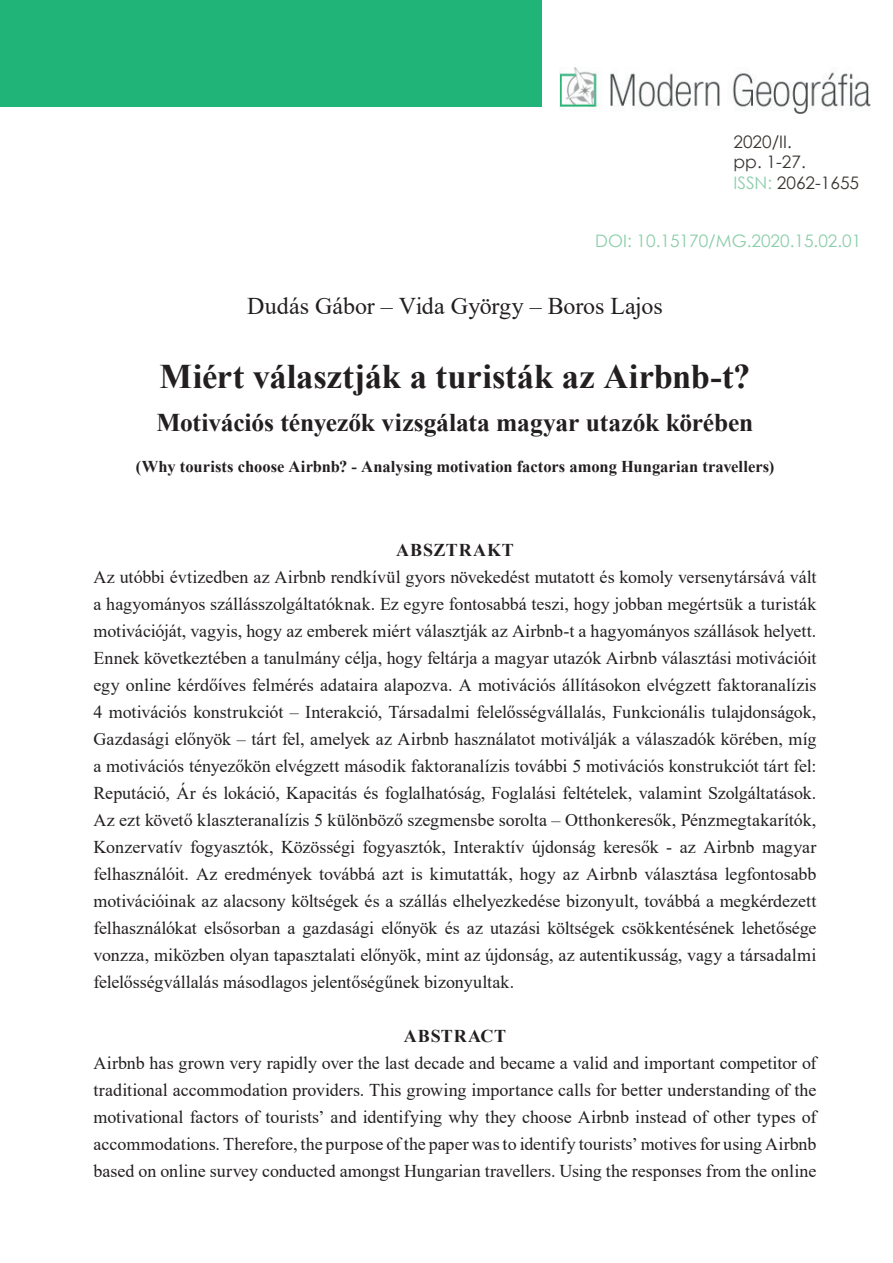
<style>
.page{position:relative;width:893px;height:1263px;background:#fff}
.page>*{position:absolute;margin:0;border:0;box-sizing:border-box;transform-origin:0 0}
.cim{font:700 34.5px "Times New Roman";color:#231f20}
.cim-2{font:700 25.5px "Times New Roman";letter-spacing:-.005em;color:#231f20}
.szerzo{font:24px "Times New Roman";letter-spacing:-.005em;color:#231f20}
.elso_bekezdes{font:18px/27px "Times New Roman";color:#231f20;text-align:justify}
.alcim1{font:700 18px "Times New Roman";letter-spacing:.045em;color:#231f20}
.t1{font:17.25px "Century Gothic";color:#3b3532}
.t2{font:17.25px "Century Gothic";color:#8bcea9}
.cim-3{font:700 16.5px "Times New Roman";color:#231f20}
.s1{color:#8bcea9}
</style>
<div class="page">
<img style="left:560px;top:67px;width:310px;height:47px">
<div style="left:0;top:0;width:541px;height:106px;background:#21b479"></div>
<p class="t1" style="left:733px;top:129px;width:60px">2020/II.</p>
<p class="t1" style="left:733px;top:150px;width:74px">pp. 1-27.</p>
<p class="t1" style="left:733px;top:171px;width:127px"><span class="s1">ISSN:</span> 2062-1655</p>
<p class="t2" style="left:595px;top:229px;width:268px">DOI: 10.15170/MG.2020.15.02.01</p>
<p class="szerzo" style="left:247px;top:289px;width:417px">Dudás Gábor – Vida György – Boros Lajos</p>
<p class="cim" style="left:160px;top:351px;width:592px">Miért választják a turisták az Airbnb-t?</p>
<p class="cim-2" style="left:157px;top:404px;width:598px">Motivációs tényezők vizsgálata magyar utazók körében</p>
<p class="cim-3" style="left:136px;top:454px;width:640px">(Why tourists choose Airbnb? - Analysing motivation factors among Hungarian travellers)</p>
<p class="alcim1" style="left:396px;top:537px;width:119px">ABSZTRAKT</p>
<p class="elso_bekezdes" style="left:94px;top:562px;width:724px">Az utóbbi évtizedben az Airbnb rendkívül gyors növekedést mutatott és komoly versenytársává vált a hagyományos szállásszolgáltatóknak. Ez egyre fontosabbá teszi, hogy jobban megértsük a turisták motivációját, vagyis, hogy az emberek miért választják az Airbnb-t a hagyományos szállások helyett.<br>Ennek következtében a tanulmány célja, hogy feltárja a magyar utazók Airbnb választási motivációit egy online kérdőíves felmérés adataira alapozva. A motivációs állításokon elvégzett faktoranalízis 4 motivációs konstrukciót – Interakció, Társadalmi felelősségvállalás, Funkcionális tulajdonságok, Gazdasági előnyök – tárt fel, amelyek az Airbnb használatot motiválják a válaszadók körében, míg a motivációs tényezőkön elvégzett második faktoranalízis további 5 motivációs konstrukciót tárt fel:<br>Reputáció, Ár és lokáció, Kapacitás és foglalhatóság, Foglalási feltételek, valamint Szolgáltatások.<br>Az ezt követő klaszteranalízis 5 különböző szegmensbe sorolta – Otthonkeresők, Pénzmegtakarítók, Konzervatív fogyasztók, Közösségi fogyasztók, Interaktív újdonság keresők - az Airbnb magyar felhasználóit. Az eredmények továbbá azt is kimutatták, hogy az Airbnb választása legfontosabb motivációinak az alacsony költségek és a szállás elhelyezkedése bizonyult, továbbá a megkérdezett felhasználókat elsősorban a gazdasági előnyök és az utazási költségek csökkentésének lehetősége vonzza, miközben olyan tapasztalati előnyök, mint az újdonság, az autentikusság, vagy a társadalmi felelősségvállalás másodlagos jelentőségűnek bizonyultak.</p>
<p class="alcim1" style="left:404px;top:1023px;width:104px">ABSTRACT</p>
<p class="elso_bekezdes" style="left:94px;top:1049px;width:724px">Airbnb has grown very rapidly over the last decade and became a valid and important competitor of traditional accommodation providers. This growing importance calls for better understanding of the motivational factors of tourists’ and identifying why they choose Airbnb instead of other types of accommodations. Therefore, the purpose of the paper was to identify tourists’ motives for using Airbnb based on online survey conducted amongst Hungarian travellers. Using the responses from the online</p>
</div>
